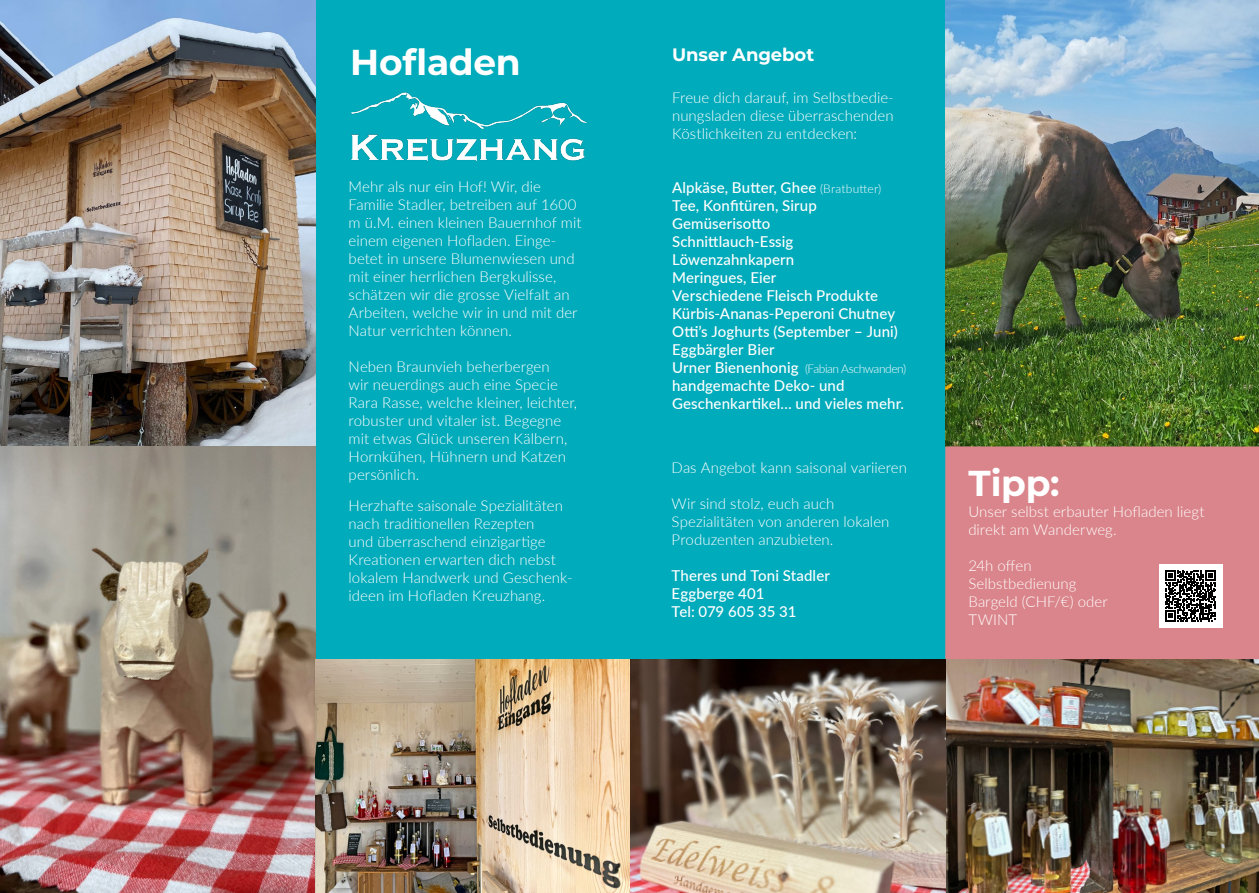
<style>
.page{position:relative;width:1259px;height:893px;background:#fff}
.page>*{position:absolute;margin:0;border:0;box-sizing:border-box;transform-origin:0 0}
.t1{font:700 36px "Montserrat";letter-spacing:-.01em;color:#fff}
.t2{font:700 18px "Montserrat";letter-spacing:-.005em;color:#fff}
.t3{font:300 15px/18px "Lato";letter-spacing:.005em;color:#fff}
.t4{font:500 15px/18px "Lato";letter-spacing:.005em;color:#fff}
.t5{font:300 12px "Lato";letter-spacing:-.035em;color:#fff}
.s1{font-weight:300;font-size:12px}
.s2{font-weight:500;font-size:15px}
</style>
<div class="page">
<div style="left:624px;top:444px;width:635px;height:449px;background:#00abbb"></div>
<div style="left:617px;top:0;width:642px;height:448px;background:#00abbb"></div>
<img style="left:945px;top:0;width:314px;height:446px">
<img style="left:945px;top:659px;width:314px;height:234px">
<img style="left:316px;top:449px;width:313px;height:444px">
<div style="left:0;top:0;width:629px;height:449px;background:#00abbb"></div>
<img style="left:0;top:0;width:316px;height:893px">
<img style="left:629px;top:659px;width:316px;height:234px">
<img style="left:351px;top:92px;width:236px;height:70px">
<div style="left:945px;top:446px;width:314px;height:213px;background:#da858b"></div>
<div style="left:1158px;top:564px;width:64px;height:64px;background:#fff"></div>
<svg style="left:1165px;top:570px;width:51px;height:51px"></svg>
<h1 class="t1" style="left:350px;top:36px;width:172px">Hofladen</h1>
<p class="t3" style="left:348px;top:177px;width:234px">Mehr als nur ein Hof! Wir, die<br>Familie Stadler, betreiben auf 1600 m ü.M. einen kleinen Bauernhof mit einem eigenen Hofladen. Einge&shy;betet in unsere Blumenwiesen und mit einer herrlichen Bergkulisse, schätzen wir die grosse Vielfalt an<br>Arbeiten, welche wir in und mit der<br>Natur verrichten können.</p>
<p class="t3" style="left:348px;top:357px;width:230px">Neben Braunvieh beherbergen<br>wir neuerdings auch eine Specie<br>Rara Rasse, welche kleiner, leichter, robuster und vitaler ist. Begegne mit etwas Glück unseren Kälbern,<br>Hornkühen, Hühnern und Katzen persönlich.</p>
<p class="t3" style="left:348px;top:496px;width:225px">Herzhafte saisonale Spezialitäten nach traditionellen Rezepten<br>und überraschend einzigartige<br>Kreationen erwarten dich nebst lokalem Handwerk und Geschenk&shy;ideen im Hofladen Kreuzhang.</p>
<p class="t2" style="left:672px;top:41px;width:144px">Unser Angebot</p>
<p class="t3" style="left:672px;top:88px;width:223px;text-align:justify">Freue dich darauf, im Selbstbedie&shy;nungsladen diese überraschenden Köstlichkeiten zu entdecken:</p>
<p class="t4" style="left:672px;top:178px;width:227px">Alpkäse, Butter, Ghee <span class="s1">(Bratbutter)<br></span>Tee, Konfitüren, Sirup<br>Gemüserisotto<br>Schnittlauch-Essig<br>Löwenzahnkapern<br>Meringues, Eier<br>Verschiedene Fleisch Produkte<br>Kürbis-Ananas-Peperoni Chutney<br>Otti’s Joghurts (September – Juni)<br>Eggbärgler Bier</p>
<p class="t5" style="left:672px;top:360px;width:236px"><span class="s2">Urner Bienenhonig</span> (Fabian Aschwanden)</p>
<p class="t4" style="left:672px;top:376px;width:233px">handgemachte Deko- und<br>Geschenkartikel… und vieles mehr.</p>
<p class="t3" style="left:671px;top:458px;width:237px">Das Angebot kann saisonal variieren</p>
<p class="t3" style="left:671px;top:494px;width:219px">Wir sind stolz, euch auch<br>Spezialitäten von anderen lokalen<br>Produzenten anzubieten.</p>
<p class="t4" style="left:671px;top:566px;width:160px">Theres und Toni Stadler<br>Eggberge 401<br>Tel: 079 605 35 31</p>
<h1 class="t1" style="left:968px;top:457px;width:93px">Tipp:</h1>
<p class="t3" style="left:968px;top:502px;width:238px">Unser selbst erbauter Hofladen liegt direkt am Wanderweg.</p>
<p class="t3" style="left:968px;top:556px;width:141px">24h offen<br>Selbstbedienung<br>Bargeld (CHF/€) oder<br>TWINT</p>
</div>
